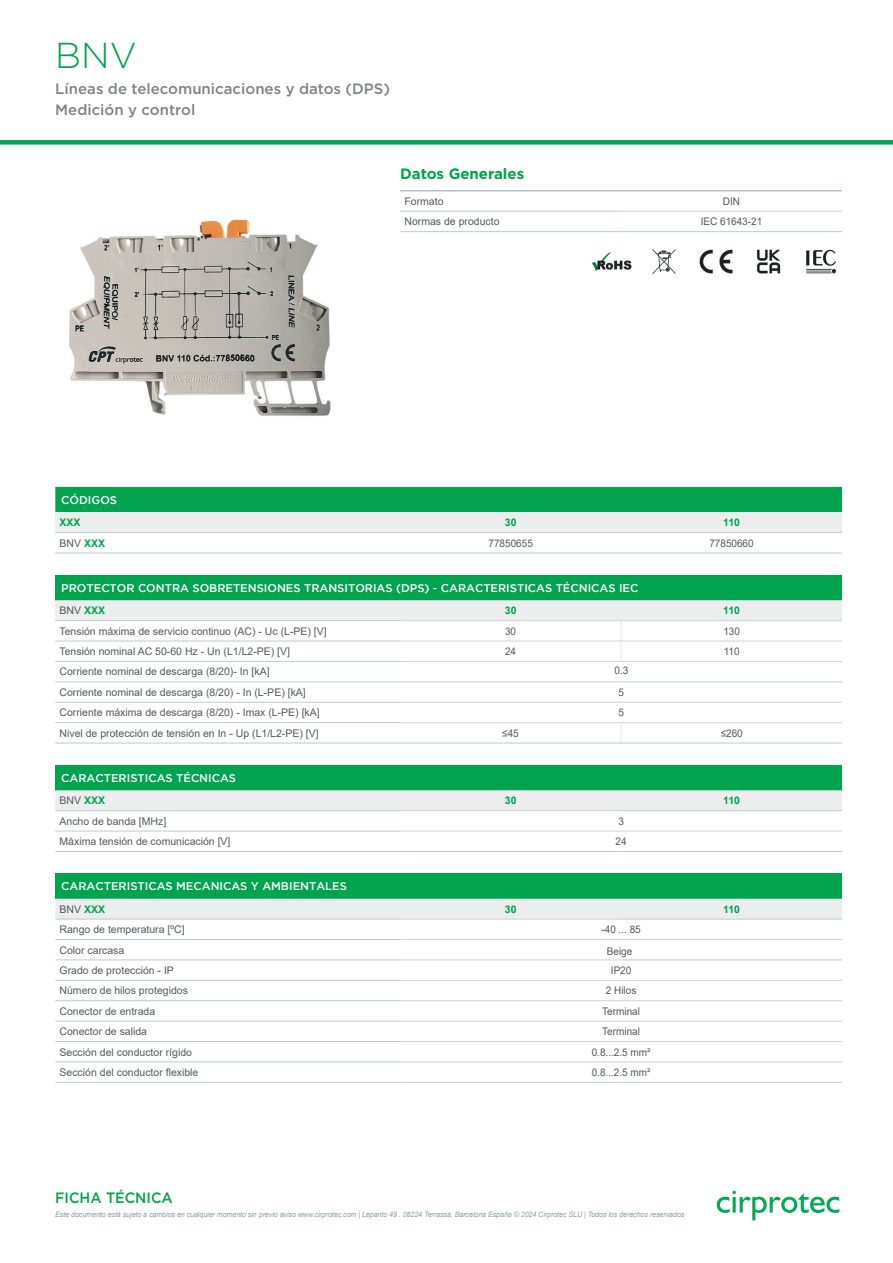
<style>
.page{position:relative;width:893px;height:1263px;background:#fff}
.page>*{position:absolute;margin:0;border:0;box-sizing:border-box;transform-origin:0 0}
.t1{font:300 36px "Gotham";color:#00a34e}
.t2{font:500 15px/21.3px "Gotham";color:#808285}
.t3{font:700 15px "Gotham";color:#00a34e}
.t4{font:500 15px "Gotham";color:#00a34e;scale:.95 1}
.t5{font:500 11.25px "Gotham";color:#fff}
.t6{font:10.5px "Arial";color:#57585a}
.t7{font:10.5px "Arial";color:#57585a;scale:.95 1}
.t8{font:700 10.5px "Arial";color:#00a34e}
.t9{font:italic 7.5px "Arial";letter-spacing:-.01em;color:#8ba2aa;scale:.95 1}
.s1{font-weight:700;color:#00a34e}
</style>
<div class="page">
<img style="left:69px;top:219px;width:262px;height:197px">
<hr style="left:400px;top:211px;width:221px;height:1px;background:#c0cace">
<hr style="left:400px;top:231px;width:221px;height:1px;background:#c0cace">
<hr style="left:621px;top:211px;width:221px;height:1px;background:#d1d2d4">
<hr style="left:621px;top:231px;width:221px;height:1px;background:#c0cace">
<img style="left:591px;top:252px;width:41px;height:19px">
<img style="left:652px;top:249px;width:24px;height:25px">
<img style="left:699px;top:249px;width:34px;height:25px">
<img style="left:757px;top:249px;width:24px;height:25px">
<img style="left:806px;top:249px;width:30px;height:25px">
<hr style="left:400px;top:190px;width:442px;height:1px;background:#8ba2aa">
<svg style="left:55px;top:487px;width:787px;height:45px;background:#68c395"></svg>
<hr style="left:55px;top:532px;width:345px;height:1px;background:#c0cace">
<hr style="left:55px;top:553px;width:345px;height:1px;background:#c0cace">
<hr style="left:400px;top:532px;width:221px;height:1px;background:#c0cace">
<hr style="left:400px;top:553px;width:221px;height:1px;background:#c0cace">
<hr style="left:621px;top:532px;width:221px;height:1px;background:#c0cace">
<hr style="left:621px;top:553px;width:221px;height:1px;background:#c0cace">
<div style="left:55px;top:575px;width:787px;height:25px;background:#00a34e"></div>
<hr style="left:55px;top:661px;width:345px;height:1px;background:#c0cace">
<svg style="left:55px;top:600px;width:787px;height:61px"></svg>
<hr style="left:55px;top:681px;width:345px;height:1px;background:#c0cace">
<hr style="left:400px;top:661px;width:221px;height:1px;background:#d1d2d4">
<hr style="left:621px;top:661px;width:221px;height:1px;background:#d1d2d4">
<hr style="left:55px;top:702px;width:345px;height:1px;background:#c0cace">
<hr style="left:55px;top:722px;width:345px;height:1px;background:#c0cace">
<hr style="left:55px;top:743px;width:345px;height:1px;background:#c0cace">
<hr style="left:400px;top:743px;width:221px;height:1px;background:#c0cace">
<svg style="left:621px;top:723px;width:1px;height:20px"></svg>
<hr style="left:621px;top:743px;width:221px;height:1px;background:#c0cace">
<hr style="left:400px;top:681px;width:221px;height:1px;background:#d1d2d4">
<hr style="left:621px;top:681px;width:221px;height:1px;background:#c0cace">
<hr style="left:400px;top:702px;width:221px;height:1px;background:#d1d2d4">
<hr style="left:621px;top:702px;width:221px;height:1px;background:#d1d2d4">
<hr style="left:400px;top:722px;width:221px;height:1px;background:#d1d2d4">
<hr style="left:621px;top:722px;width:221px;height:1px;background:#d1d2d4">
<div style="left:55px;top:765px;width:787px;height:25px;background:#00a34e"></div>
<div style="left:55px;top:790px;width:787px;height:20px;background:#ebedee"></div>
<hr style="left:55px;top:810px;width:345px;height:1px;background:#c0cace">
<hr style="left:55px;top:831px;width:345px;height:1px;background:#c0cace">
<hr style="left:55px;top:851px;width:345px;height:1px;background:#c0cace">
<hr style="left:400px;top:810px;width:221px;height:1px;background:#d1d2d4">
<hr style="left:621px;top:810px;width:221px;height:1px;background:#c0cace">
<hr style="left:400px;top:831px;width:221px;height:1px;background:#d1d2d4">
<hr style="left:621px;top:831px;width:221px;height:1px;background:#d1d2d4">
<hr style="left:400px;top:851px;width:221px;height:1px;background:#c0cace">
<hr style="left:621px;top:851px;width:221px;height:1px;background:#c0cace">
<div style="left:55px;top:873px;width:787px;height:26px;background:#00a34e"></div>
<div style="left:55px;top:899px;width:787px;height:20px;background:#ebedee"></div>
<hr style="left:55px;top:919px;width:345px;height:1px;background:#c0cace">
<hr style="left:55px;top:939px;width:345px;height:1px;background:#c0cace">
<hr style="left:55px;top:959px;width:345px;height:1px;background:#c0cace">
<hr style="left:55px;top:980px;width:345px;height:1px;background:#c0cace">
<hr style="left:55px;top:1000px;width:345px;height:1px;background:#c0cace">
<hr style="left:55px;top:1021px;width:345px;height:1px;background:#c0cace">
<hr style="left:55px;top:1041px;width:345px;height:1px;background:#c0cace">
<hr style="left:55px;top:1061px;width:345px;height:1px;background:#c0cace">
<hr style="left:55px;top:1082px;width:345px;height:1px;background:#c0cace">
<hr style="left:400px;top:919px;width:221px;height:1px;background:#d1d2d4">
<hr style="left:400px;top:939px;width:221px;height:1px;background:#d1d2d4">
<hr style="left:621px;top:939px;width:221px;height:1px;background:#d1d2d4">
<hr style="left:621px;top:919px;width:221px;height:1px;background:#c0cace">
<hr style="left:400px;top:959px;width:221px;height:1px;background:#d1d2d4">
<hr style="left:621px;top:959px;width:221px;height:1px;background:#c0cace">
<hr style="left:400px;top:980px;width:221px;height:1px;background:#d1d2d4">
<hr style="left:621px;top:980px;width:221px;height:1px;background:#d1d2d4">
<hr style="left:400px;top:1000px;width:221px;height:1px;background:#d1d2d4">
<hr style="left:621px;top:1000px;width:221px;height:1px;background:#d1d2d4">
<hr style="left:400px;top:1021px;width:221px;height:1px;background:#d1d2d4">
<hr style="left:621px;top:1021px;width:221px;height:1px;background:#d1d2d4">
<hr style="left:400px;top:1041px;width:221px;height:1px;background:#d1d2d4">
<hr style="left:621px;top:1041px;width:221px;height:1px;background:#d1d2d4">
<hr style="left:400px;top:1061px;width:221px;height:1px;background:#d1d2d4">
<hr style="left:621px;top:1061px;width:221px;height:1px;background:#d1d2d4">
<hr style="left:400px;top:1082px;width:221px;height:1px;background:#c0cace">
<hr style="left:621px;top:1082px;width:221px;height:1px;background:#c0cace">
<div style="left:0;top:140px;width:893px;height:5px;background:#00a34e"></div>
<svg style="left:717px;top:1191px;width:122px;height:29px"></svg>
<h1 class="t1" style="left:55px;top:33px;width:83px">BNV</h1>
<h2 class="t2" style="left:55px;top:77px;width:336px">Líneas de telecomunicaciones y datos (DPS)<br>Medición y control</h2>
<h2 class="t3" style="left:400px;top:164px;width:126px">Datos Generales</h2>
<p class="t6" style="left:404px;top:194px;width:41px">Formato</p>
<p class="t7" style="left:723px;top:194px;width:20px">DIN</p>
<p class="t6" style="left:404px;top:214px;width:97px">Normas de producto</p>
<p class="t7" style="left:701px;top:214px;width:66px">IEC 61643-21</p>
<p class="t5" style="left:61px;top:493px;width:57px">CÓDIGOS</p>
<p class="t8" style="left:60px;top:515px;width:23px">XXX</p>
<p class="t8" style="left:505px;top:515px;width:13px">30</p>
<p class="t8" style="left:723px;top:515px;width:18px">110</p>
<p class="t6" style="left:60px;top:536px;width:47px">BNV <span class="s1">XXX</span></p>
<p class="t7" style="left:489px;top:536px;width:48px">77850655</p>
<p class="t7" style="left:709px;top:536px;width:48px">77850660</p>
<p class="t5" style="left:61px;top:581px;width:579px">PROTECTOR CONTRA SOBRETENSIONES TRANSITORIAS (DPS) - CARACTERISTICAS TÉCNICAS IEC</p>
<p class="t6" style="left:60px;top:603px;width:47px">BNV <span class="s1">XXX</span></p>
<p class="t8" style="left:505px;top:603px;width:13px">30</p>
<p class="t8" style="left:723px;top:603px;width:18px">110</p>
<p class="t6" style="left:60px;top:624px;width:269px">Tensión máxima de servicio continuo (AC) - Uc (L-PE) [V]</p>
<p class="t7" style="left:505px;top:624px;width:13px">30</p>
<p class="t7" style="left:723px;top:624px;width:19px">130</p>
<p class="t6" style="left:60px;top:644px;width:232px">Tensión nominal AC 50-60 Hz - Un (L1/L2-PE) [V]</p>
<p class="t7" style="left:505px;top:644px;width:13px">24</p>
<p class="t7" style="left:724px;top:644px;width:18px">110</p>
<p class="t6" style="left:60px;top:664px;width:212px">Corriente nominal de descarga (8/20)- In [kA]</p>
<p class="t7" style="left:615px;top:663px;width:16px">0.3</p>
<p class="t6" style="left:60px;top:685px;width:248px">Corriente nominal de descarga (8/20) - In (L-PE) [kA]</p>
<p class="t7" style="left:618px;top:685px;width:7px">5</p>
<p class="t6" style="left:60px;top:705px;width:262px">Corriente máxima de descarga (8/20) - Imax (L-PE) [kA]</p>
<p class="t7" style="left:618px;top:705px;width:7px">5</p>
<p class="t6" style="left:60px;top:726px;width:261px">Nivel de protección de tensión en In - Up (L1/L2-PE) [V]</p>
<p class="t7" style="left:502px;top:726px;width:19px">≤45</p>
<p class="t7" style="left:721px;top:726px;width:25px">≤260</p>
<p class="t5" style="left:61px;top:771px;width:176px">CARACTERISTICAS TÉCNICAS</p>
<p class="t6" style="left:60px;top:793px;width:47px">BNV <span class="s1">XXX</span></p>
<p class="t8" style="left:505px;top:793px;width:13px">30</p>
<p class="t8" style="left:723px;top:793px;width:18px">110</p>
<p class="t6" style="left:60px;top:814px;width:108px">Ancho de banda [MHz]</p>
<p class="t7" style="left:618px;top:814px;width:7px">3</p>
<p class="t6" style="left:60px;top:834px;width:172px">Máxima tensión de comunicación [V]</p>
<p class="t7" style="left:616px;top:834px;width:13px">24</p>
<p class="t5" style="left:61px;top:880px;width:287px">CARACTERISTICAS MECANICAS Y AMBIENTALES</p>
<p class="t6" style="left:60px;top:902px;width:47px">BNV <span class="s1">XXX</span></p>
<p class="t8" style="left:505px;top:902px;width:13px">30</p>
<p class="t8" style="left:723px;top:902px;width:18px">110</p>
<p class="t6" style="left:60px;top:922px;width:127px">Rango de temperatura [ºC]</p>
<p class="t7" style="left:601px;top:922px;width:43px">-40 ... 85</p>
<p class="t6" style="left:60px;top:943px;width:66px">Color carcasa</p>
<p class="t7" style="left:607px;top:943px;width:28px">Beige</p>
<p class="t6" style="left:60px;top:963px;width:116px">Grado de protección - IP</p>
<p class="t7" style="left:611px;top:963px;width:23px">IP20</p>
<p class="t6" style="left:60px;top:983px;width:130px">Número de hilos protegidos</p>
<p class="t7" style="left:606px;top:983px;width:34px">2 Hilos</p>
<p class="t6" style="left:60px;top:1004px;width:97px">Conector de entrada</p>
<p class="t7" style="left:602px;top:1004px;width:41px">Terminal</p>
<p class="t6" style="left:60px;top:1024px;width:89px">Conector de salida</p>
<p class="t7" style="left:602px;top:1024px;width:41px">Terminal</p>
<p class="t6" style="left:60px;top:1045px;width:134px">Sección del conductor rígido</p>
<p class="t7" style="left:592px;top:1045px;width:63px">0.8...2.5 mm²</p>
<p class="t6" style="left:60px;top:1065px;width:140px">Sección del conductor flexible</p>
<p class="t7" style="left:592px;top:1065px;width:63px">0.8...2.5 mm²</p>
<h2 class="t4" style="left:55px;top:1187px;width:125px">FICHA TÉCNICA</h2>
<p class="t9" style="left:55px;top:1210px;width:664px">Este documento está sujeto a cambios en cualquier momento sin previo aviso www.cirprotec.com | Lepanto 49 . 08224 Terrassa, Barcelona España © 2024 Cirprotec SLU | Todos los derechos reservados</p>
</div>
